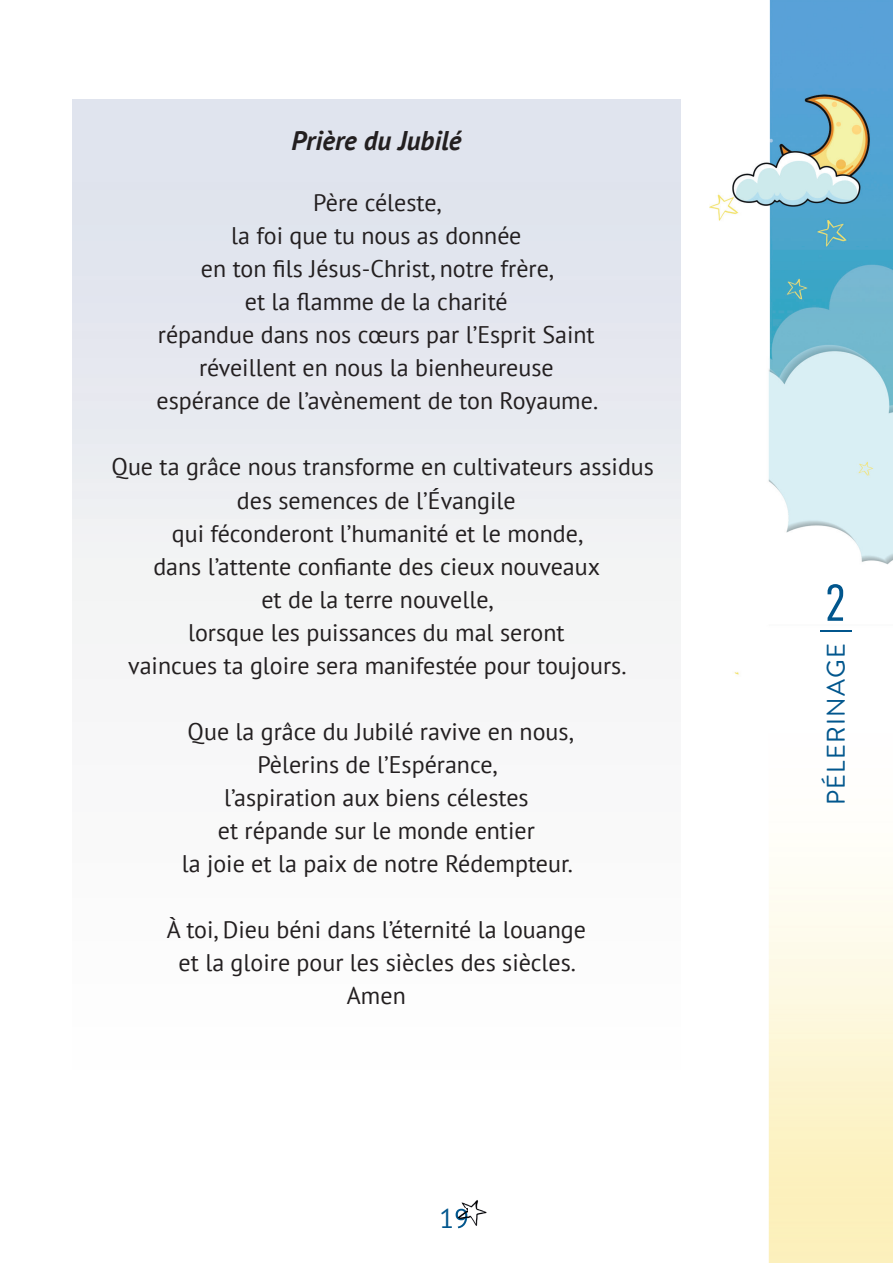
<style>
.page{position:relative;width:893px;height:1263px;background:#fff}
.page>*{position:absolute;margin:0;border:0;box-sizing:border-box;transform-origin:0 0}
.t1{font:52.5px "D DIN Condensed";color:#01568d}
.t2{font:italic 700 27px "PT Sans";color:#231f20}
.t3{font:27px "PT Sans";color:#01568d}
.t4{font:25.5px "Brandon Text";letter-spacing:.05em;color:#01568d}
.t5{font:24px/33px "PT Sans";color:#231f20;text-align:center}
</style>
<div class="page">
<img style="left:709px;top:0;width:184px;height:1263px">
<img style="left:458px;top:1200px;width:29px;height:29px">
<img style="left:455px;top:1209px;width:12px;height:19px">
<hr style="left:820px;top:630px;width:32px;height:1px;background:#01568d">
<div style="left:72px;top:100px;width:608px;height:997px;background:linear-gradient(to bottom,#dee2eb,#fffffe)"></div>
<p class="t2" style="left:291px;top:123px;width:171px">Prière du Jubilé</p>
<p class="t5" style="left:156px;top:186px;width:443px">Père céleste,<br>la foi que tu nous as donnée<br>en ton fils Jésus-Christ, notre frère,<br>et la flamme de la charité<br>répandue dans nos cœurs par l’Esprit Saint réveillent en nous la bienheureuse espérance de l’avènement de ton Royaume.</p>
<p class="t5" style="left:112px;top:450px;width:544px">Que ta grâce nous transforme en cultivateurs assidus des semences de l’Évangile<br>qui féconderont l’humanité et le monde,<br>dans l’attente confiante des cieux nouveaux<br>et de la terre nouvelle,<br>lorsque les puissances du mal seront<br>vaincues ta gloire sera manifestée pour toujours.</p>
<p class="t5" style="left:182px;top:714px;width:393px">Que la grâce du Jubilé ravive en nous,<br>Pèlerins de l’Espérance,<br>l’aspiration aux biens célestes<br>et répande sur le monde entier<br>la joie et la paix de notre Rédempteur.</p>
<p class="t5" style="left:167px;top:912px;width:421px">À toi, Dieu béni dans l’éternité la louange et la gloire pour les siècles des siècles.<br>Amen</p>
<p class="t3" style="left:439px;top:1201px;width:31px">19</p>
<h1 class="t1" style="left:825px;top:574px;width:22px">2</h1>
<p class="t4" style="left:818px;top:805px;width:163px;rotate:-90deg">PÉLERINAGE</p>
</div>
